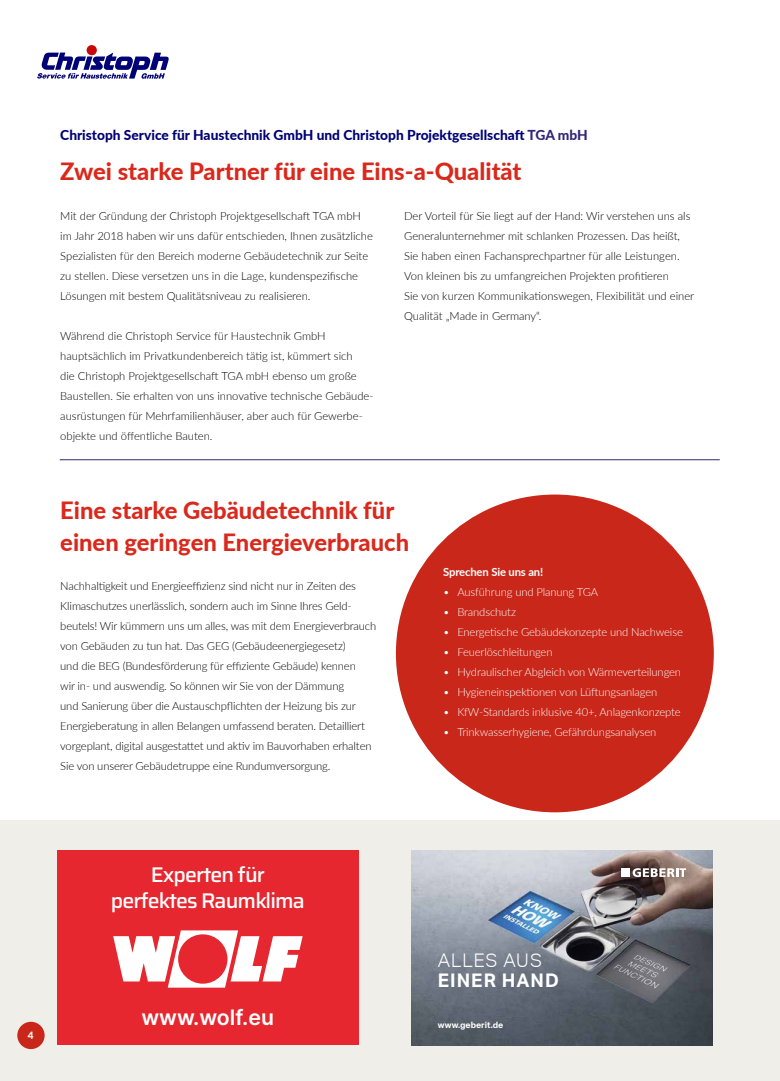
<style>
.page{position:relative;width:780px;height:1081px;background:#fff}
.page>*{position:absolute;margin:0;border:0;box-sizing:border-box;transform-origin:0 0}
.t1{font:800 23.75px/31.2px "Lato";color:#da291c}
.t2{font:500 21.25px/25.5px "Saira";letter-spacing:-.04em;color:#fff;text-align:center}
.t3{font:600 21.25px "Inter";color:#fff}
.t4{font:700 18.75px "Aktiv Grotesk Geberit";letter-spacing:.05em;color:#fff}
.t5{font:300 18.75px "Aktiv Grotesk Geberit";letter-spacing:.05em;color:#fff}
.t6{font:800 13.75px "Lato";color:#000175}
.t7{font:300 11.25px/20px "Lato";color:#000}
.t8{font:300 11.25px "Lato";letter-spacing:-.01em;color:#fff}
.t9{font:700 11.25px "Lato";letter-spacing:-.01em;color:#fff}
.t10{font:800 10px "Lato";color:#fff}
.t11{font:700 8.75px "Aktiv Grotesk Geberit";color:#fff}
.s1{color:#342677}
</style>
<div class="page">
<div style="left:0;top:820px;width:780px;height:261px;background:#efeee9"></div>
<svg style="left:37px;top:45px;width:132px;height:34px"></svg>
<div style="left:17px;top:1022px;width:28px;height:27px;background:#c82719;border-radius:50%"></div>
<div style="left:396px;top:494px;width:317px;height:318px;background:#c82719;border-radius:50%"></div>
<img style="left:411px;top:850px;width:301px;height:195px">
<svg style="left:632px;top:868px;width:54px;height:9px"></svg>
<div style="left:621px;top:868px;width:9px;height:9px;background:#fff"></div>
<div style="left:57px;top:850px;width:301px;height:195px;background:#e62730"></div>
<svg style="left:113px;top:930px;width:189px;height:57px"></svg>
<hr style="left:60px;top:459px;width:659px;height:1px;background:#342677">
<p class="t6" style="left:60px;top:125px;width:529px">Christoph Service für Haustechnik GmbH und Christoph Projektgesellschaft <span class="s1">TGA mbH</span></p>
<h1 class="t1" style="left:60px;top:155px;width:463px">Zwei starke Partner für eine Eins-a-Qualität</h1>
<p class="t7" style="left:60px;top:205px;width:314px">Mit der Gründung der Christoph Projektgesellschaft TGA mbH im Jahr 2018 haben wir uns dafür entschieden, Ihnen zusätzliche Spezialisten für den Bereich moderne Gebäudetechnik zur Seite zu stellen. Diese versetzen uns in die Lage, kundenspezifische Lösungen mit bestem Qualitätsniveau zu realisieren.</p>
<p class="t7" style="left:60px;top:325px;width:315px">Während die Christoph Service für Haustechnik GmbH hauptsächlich im Privatkundenbereich tätig ist, kümmert sich<br>die Christoph Projektgesellschaft TGA mbH ebenso um große Baustellen. Sie erhalten von uns innovative technische Gebäude&shy;ausrüstungen für Mehrfamilienhäuser, aber auch für Gewerbe&shy;objekte und öffentliche Bauten.</p>
<p class="t7" style="left:404px;top:206px;width:291px">Der Vorteil für Sie liegt auf der Hand: Wir verstehen uns als Generalunternehmer mit schlanken Prozessen. Das heißt, Sie haben einen Fachansprechpartner für alle Leistungen.<br>Von kleinen bis zu umfangreichen Projekten profitieren<br>Sie von kurzen Kommunikationswegen, Flexibilität und einer Qualität „Made in Germany“.</p>
<h1 class="t1" style="left:60px;top:494px;width:350px">Eine starke Gebäudetechnik für einen geringen Energieverbrauch</h1>
<p class="t7" style="left:60px;top:576px;width:317px">Nachhaltigkeit und Energieeffizienz sind nicht nur in Zeiten des Klimaschutzes unerlässlich, sondern auch im Sinne Ihres Geld&shy;beutels! Wir kümmern uns um alles, was mit dem Energieverbrauch von Gebäuden zu tun hat. Das GEG (Gebäudeenergiegesetz)<br>und die BEG (Bundesförderung für effiziente Gebäude) kennen<br>wir in- und auswendig. So können wir Sie von der Dämmung<br>und Sanierung über die Austauschpflichten der Heizung bis zur Energieberatung in allen Belangen umfassend beraten. Detailliert vorgeplant, digital ausgestattet und aktiv im Bauvorhaben erhalten Sie von unserer Gebäudetruppe eine Rundumversorgung.</p>
<p class="t9" style="left:443px;top:564px;width:102px">Sprechen Sie uns an!</p>
<p class="t8" style="left:443px;top:584px;width:156px">• Ausführung und Planung TGA</p>
<p class="t8" style="left:443px;top:604px;width:74px">• Brandschutz</p>
<p class="t8" style="left:443px;top:624px;width:241px">• Energetische Gebäudekonzepte und Nachweise</p>
<p class="t8" style="left:443px;top:644px;width:111px">• Feuerlöschleitungen</p>
<p class="t8" style="left:443px;top:664px;width:239px">• Hydraulischer Abgleich von Wärmeverteilungen</p>
<p class="t8" style="left:443px;top:684px;width:216px">• Hygieneinspektionen von Lüftungsanlagen</p>
<p class="t8" style="left:443px;top:704px;width:239px">• KfW-Standards inklusive 40+, Anlagenkonzepte</p>
<p class="t8" style="left:443px;top:724px;width:215px">• Trinkwasserhygiene, Gefährdungsanalysen</p>
<p class="t10" style="left:28px;top:1028px;width:7px">4</p>
<h2 class="t2" style="left:111px;top:861px;width:196px">Experten für perfektes Raumklima</h2>
<h2 class="t3" style="left:141px;top:1002px;width:134px">www.wolf.eu</h2>
<h3 class="t5" style="left:438px;top:949px;width:106px">ALLES AUS</h3>
<h3 class="t4" style="left:438px;top:970px;width:122px">EINER HAND</h3>
<p class="t11" style="left:438px;top:1019px;width:67px">www.geberit.de</p>
</div>
